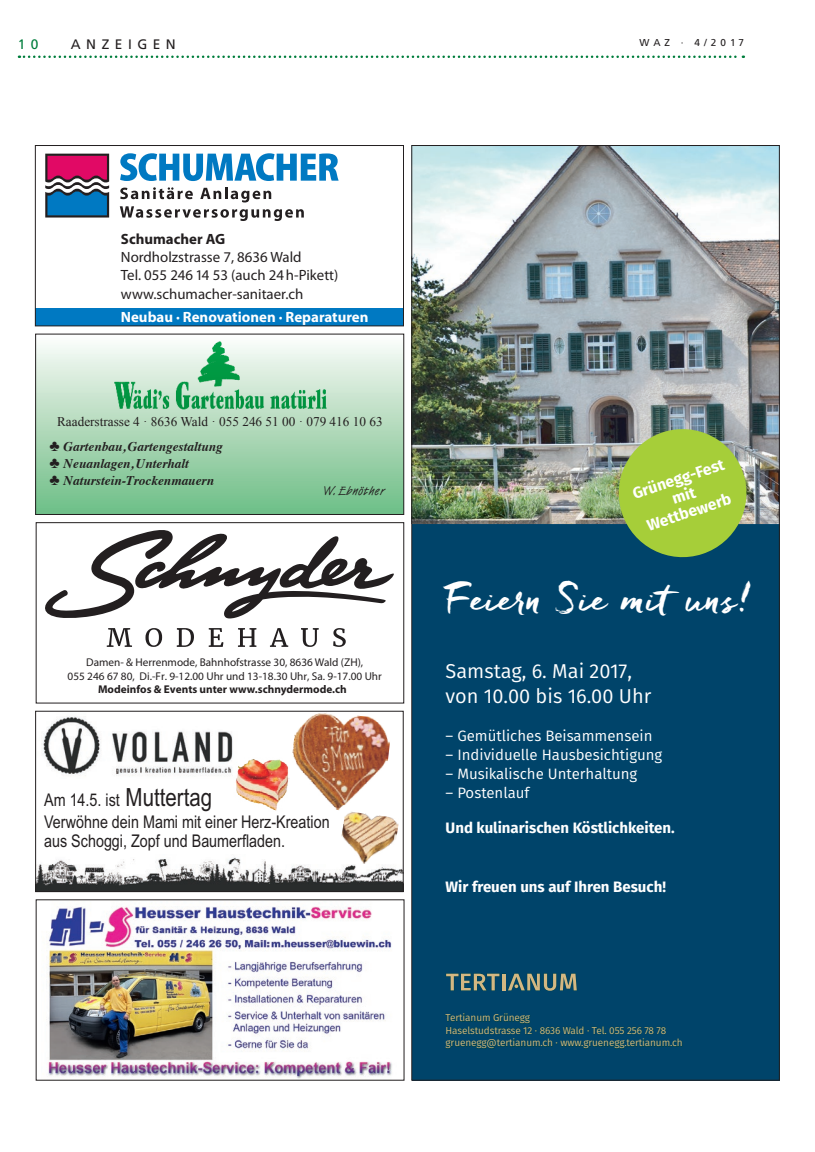
<style>
.page{position:relative;width:815px;height:1152px;background:#fff}
.page>*{position:absolute;margin:0;border:0;box-sizing:border-box;transform-origin:0 0}
.t1{font:40.88px "Freeland";color:#fff}
.t2{font:20px/25.1px "Fira Sans";color:#fff}
.t3{font:17.5px/21.4px "Arial Narrow";color:#231f20}
.t4{font:700 15.62px/17.4px "Fira Sans";color:#fff;text-align:center}
.t5{font:15px "Fira Sans";color:#fff}
.t6{font:700 15px "Fira Sans";color:#fff}
.t7{font:14.88px/18.4px "Myriad Pro";color:#231f20}
.t8{font:700 14.88px "Myriad Pro";color:#fff}
.t9{font:700 14.88px "Myriad Pro";color:#231f20}
.t10{font:13.75px "Frutiger LT Std";letter-spacing:.4em;color:#231f20}
.t11{font:13.75px "Frutiger LT Std";color:#007e3d}
.t12{font:italic 700 13.25px/16.8px "Times";color:#231f20}
.t13{font:13.25px "Times New Roman";color:#231f20}
.t14{font:13.12px "Times";letter-spacing:.01em;color:#231f20}
.t15{font:11.38px "Hubert";color:#231f20}
.t16{font:11.25px/13.5px "Myriad Pro";color:#231f20;text-align:center}
.t17{font:700 11.25px "Myriad Pro";color:#231f20}
.t18{font:10px/12.5px "Fira Sans";letter-spacing:-.01em;color:#d3b782}
.t19{font:10px "Frutiger LT Std";letter-spacing:.4em;color:#231f20}
.s1{font-size:25px}
</style>
<div class="page">
<svg style="left:19px;top:56px;width:725px;height:2px"></svg>
<img style="left:37px;top:857px;width:364px;height:32px">
<img style="left:338px;top:814px;width:61px;height:53px">
<img style="left:43px;top:716px;width:190px;height:60px">
<img style="left:292px;top:713px;width:98px;height:101px">
<img style="left:235px;top:759px;width:55px;height:52px">
<div style="left:35px;top:711px;width:368px;height:180px;border:1px solid #231f20"></div>
<div style="left:412px;top:523px;width:367px;height:557px;background:#00446a"></div>
<img style="left:414px;top:147px;width:364px;height:274px">
<svg style="left:446px;top:1013px;width:236px;height:35px"></svg>
<img style="left:414px;top:421px;width:364px;height:137px">
<svg style="left:446px;top:973px;width:54px;height:17px"></svg>
<hr style="left:502px;top:973px;width:4px;height:17px;background:#d3b782">
<svg style="left:508px;top:973px;width:69px;height:18px"></svg>
<div style="left:35px;top:308px;width:368px;height:18px;background:#0079c2"></div>
<svg style="left:45px;top:154px;width:64px;height:63px;background:#705085"></svg>
<svg style="left:120px;top:153px;width:219px;height:28px"></svg>
<svg style="left:120px;top:187px;width:184px;height:34px"></svg>
<div style="left:35px;top:145px;width:369px;height:181px;border:1px solid #231f20"></div>
<div style="left:36px;top:334px;width:368px;height:180px;background:linear-gradient(to bottom,#fdfcfb,#6ebd85)"></div>
<svg style="left:316px;top:483px;width:83px;height:28px;background:#7ac491"></svg>
<svg style="left:38px;top:438px;width:186px;height:73px;background:#8cca9e"></svg>
<img style="left:111px;top:338px;width:218px;height:72px">
<div style="left:35px;top:334px;width:369px;height:180px;border:1px solid #231f20"></div>
<svg style="left:107px;top:628px;width:25px;height:19px"></svg>
<svg style="left:145px;top:628px;width:17px;height:19px"></svg>
<svg style="left:177px;top:628px;width:17px;height:19px"></svg>
<svg style="left:209px;top:628px;width:14px;height:19px"></svg>
<svg style="left:238px;top:628px;width:18px;height:19px"></svg>
<svg style="left:270px;top:628px;width:18px;height:19px"></svg>
<svg style="left:301px;top:628px;width:18px;height:19px"></svg>
<svg style="left:333px;top:628px;width:13px;height:19px"></svg>
<svg style="left:45px;top:530px;width:349px;height:88px"></svg>
<div style="left:36px;top:522px;width:368px;height:181px;border:1px solid #231f20"></div>
<img style="left:48px;top:906px;width:344px;height:172px">
<h3 class="t11" style="left:18px;top:36px;width:22px">1 0</h3>
<h3 class="t10" style="left:71px;top:36px;width:106px">ANZEIGEN</h3>
<p class="t19" style="left:640px;top:37px;width:106px">WAZ · 4/2017</p>
<h3 class="t9" style="left:121px;top:229px;width:106px">Schumacher AG</h3>
<h3 class="t7" style="left:121px;top:247px;width:219px">Nordholzstrasse 7, 8636 Wald<br>Tel. 055 246 14 53 (auch 24 h-Pikett) www.schumacher-sanitaer.ch</h3>
<h3 class="t8" style="left:121px;top:307px;width:249px">Neubau · Renovationen · Reparaturen</h3>
<h3 class="t13" style="left:57px;top:412px;width:327px">Raaderstrasse 4 · 8636 Wald · 055 246 51 00 · 079 416 10 63</h3>
<h3 class="t14" style="left:49px;top:409px;width:342px">Hubhansen 344 · 8498 Gibswil · 055 246 5100 · 079 416 10 63</h3>
<h3 class="t12" style="left:49px;top:437px;width:175px">♣ Gartenbau, Gartengestaltung ♣ Neuanlagen, Unterhalt<br>♣ Naturstein-Trockenmauern</h3>
<p class="t15" style="left:321px;top:484px;width:66px">W. Ebnöther</p>
<p class="t16" style="left:68px;top:655px;width:316px">Damen- &amp; Herrenmode, Bahnhofstrasse 30, 8636 Wald (ZH),<br>055 246 67 80, Di.-Fr. 9-12.00 Uhr und 13-18.30 Uhr, Sa. 9-17.00 Uhr</p>
<p class="t17" style="left:98px;top:682px;width:250px">Modeinfos &amp; Events unter www.schnydermode.ch</p>
<h3 class="t3" style="left:44px;top:789px;width:287px">Am 14.5. ist <span class="s1">Muttertag<br></span>Verwöhne dein Mami mit einer Herz-Kreation</h3>
<h3 class="t3" style="left:44px;top:830px;width:242px">aus Schoggi, Zopf und Baumerfladen.</h3>
<h3 class="t4" style="left:630px;top:484px;width:97px;rotate:-18deg">Grünegg-Fest mit<br>Wettbewerb</h3>
<h1 class="t1" style="left:446px;top:572px;width:308px">Feiern Sie mit uns!</h1>
<h2 class="t2" style="left:446px;top:658px;width:207px">Samstag, 6. Mai 2017, von 10.00 bis 16.00 Uhr</h2>
<h3 class="t5" style="left:446px;top:724px;width:208px">– Gemütliches Beisammensein</h3>
<h3 class="t5" style="left:446px;top:743px;width:218px">– Individuelle Hausbesichtigung</h3>
<h3 class="t5" style="left:446px;top:762px;width:193px">– Musikalische Unterhaltung</h3>
<h3 class="t5" style="left:446px;top:781px;width:85px">– Postenlauf</h3>
<h3 class="t6" style="left:446px;top:815px;width:231px">Und kulinarischen Köstlichkeiten.</h3>
<h3 class="t6" style="left:446px;top:874px;width:222px">Wir freuen uns auf Ihren Besuch!</h3>
<p class="t18" style="left:446px;top:1011px;width:239px">Tertianum Grünegg<br>Haselstudstrasse 12 · 8636 Wald · Tel. 055 256 78 78 gruenegg@tertianum.ch · www.gruenegg.tertianum.ch</p>
</div>
